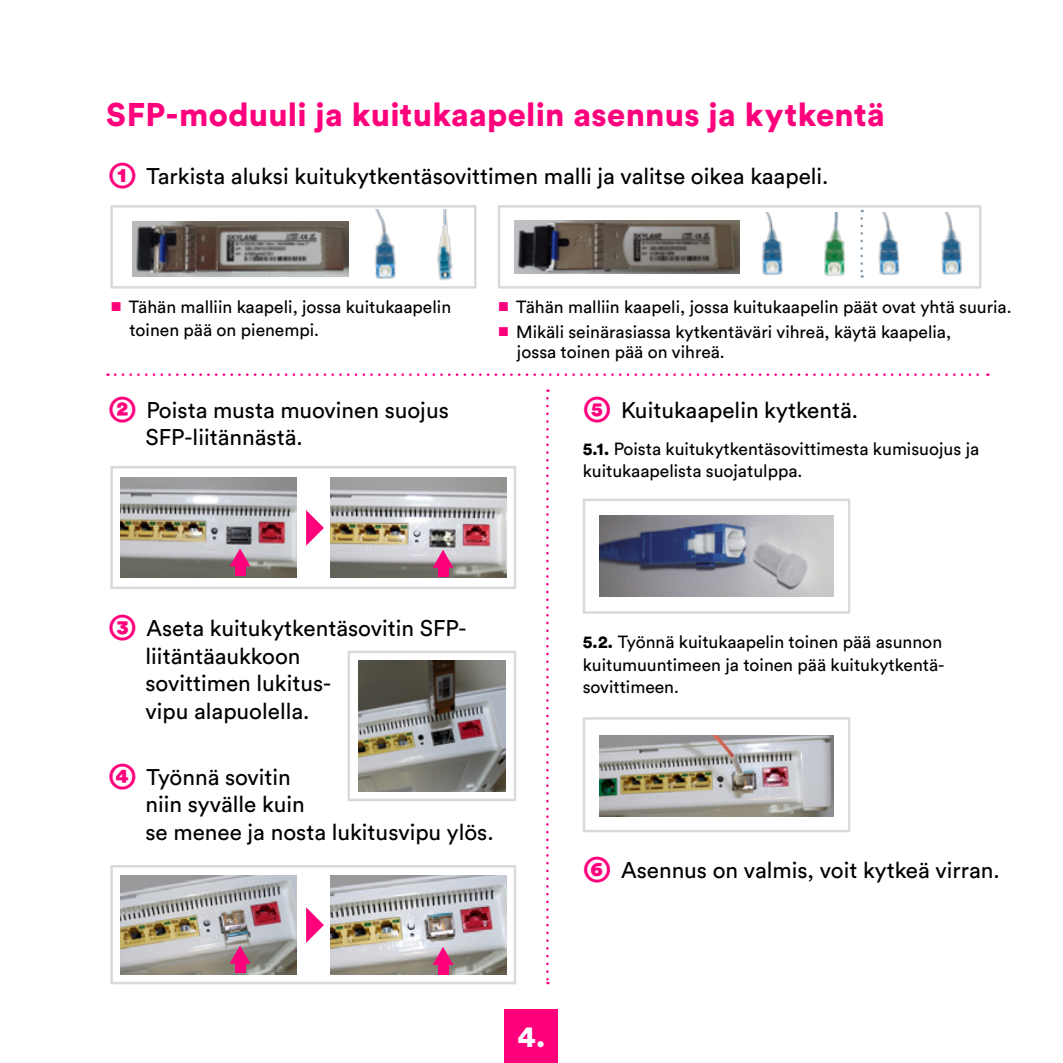
<style>
.page{position:relative;width:1063px;height:1063px;background:#fff}
.page>*{position:absolute;margin:0;border:0;box-sizing:border-box;transform-origin:0 0}
.t1{font:900 32.5px "Circular Std";letter-spacing:.01em;color:#ff007d}
.t2{font:900 30px "Circular Std";color:#fff}
.t3{font:22.5px/27.5px "Circular Std";color:#000}
.t4{font:17.5px/22.5px "Circular Std";color:#000}
.s1{font-weight:900;font-size:35px;color:#ff007d}
.s2{font-size:12.5px;color:#ff007d}
.s3{font-weight:900}
</style>
<div class="page">
<div style="left:110px;top:205px;width:367px;height:84px;background:#fff;border:2px solid #dadada"></div>
<img style="left:132px;top:221px;width:216px;height:55px">
<img style="left:375px;top:210px;width:78px;height:71px">
<div style="left:498px;top:205px;width:483px;height:84px;background:#fff;border:2px solid #dadada"></div>
<img style="left:515px;top:220px;width:224px;height:54px">
<img style="left:762px;top:212px;width:200px;height:66px">
<svg style="left:860px;top:218px;width:3px;height:60px"></svg>
<div style="left:110px;top:466px;width:406px;height:123px;background:#fff;border:2px solid #dadada"></div>
<svg style="left:306px;top:510px;width:18px;height:36px"></svg>
<img style="left:331px;top:478px;width:176px;height:99px">
<svg style="left:433px;top:550px;width:21px;height:18px"></svg>
<div style="left:438px;top:562px;width:10px;height:15px;background:#ff007d"></div>
<img style="left:120px;top:478px;width:177px;height:99px">
<svg style="left:230px;top:548px;width:21px;height:18px"></svg>
<div style="left:235px;top:560px;width:10px;height:16px;background:#ff007d"></div>
<div style="left:348px;top:651px;width:168px;height:150px;background:#fff;border:2px solid #dadada"></div>
<img style="left:359px;top:661px;width:146px;height:130px">
<div style="left:110px;top:865px;width:406px;height:119px;background:#fff;border:2px solid #dadada"></div>
<svg style="left:306px;top:907px;width:18px;height:36px"></svg>
<img style="left:331px;top:875px;width:176px;height:99px">
<svg style="left:433px;top:947px;width:21px;height:18px"></svg>
<div style="left:438px;top:959px;width:10px;height:15px;background:#ff007d"></div>
<img style="left:120px;top:875px;width:177px;height:99px">
<svg style="left:230px;top:946px;width:21px;height:18px"></svg>
<div style="left:235px;top:957px;width:10px;height:16px;background:#ff007d"></div>
<div style="left:583px;top:499px;width:267px;height:115px;background:#fff;border:2px solid #dadada"></div>
<img style="left:599px;top:516px;width:235px;height:80px">
<div style="left:583px;top:717px;width:267px;height:115px;background:#fff;border:2px solid #dadada"></div>
<img style="left:599px;top:735px;width:235px;height:81px">
<svg style="left:115px;top:373px;width:873px;height:3px"></svg>
<svg style="left:546px;top:398px;width:3px;height:586px"></svg>
<div style="left:505px;top:1010px;width:53px;height:53px;background:#ff007d"></div>
<h1 class="t1" style="left:106px;top:92px;width:780px">SFP-moduuli ja kuitukaapelin asennus ja kytkentä</h1>
<p class="t3" style="left:108px;top:162px;width:722px"><span class="s1">➀</span> Tarkista aluksi kuitukytkentäsovittimen malli ja valitse oikea kaapeli.</p>
<p class="t4" style="left:129px;top:296px;width:323px;text-indent:-19px"><span class="s2">■</span> Tähän malliin kaapeli, jossa kuitukaapelin toinen pää on pienempi.</p>
<p class="t4" style="left:498px;top:296px;width:515px"><span class="s2">■</span> Tähän malliin kaapeli, jossa kuitukaapelin päät ovat yhtä suuria.</p>
<p class="t4" style="left:517px;top:322px;width:436px;line-height:20px;text-indent:-19px"><span class="s2">■</span> Mikäli seinärasiassa kytkentäväri vihreä, käytä kaapelia, jossa toinen pää on vihreä.</p>
<p class="t3" style="left:146px;top:396px;width:305px;text-indent:-38px"><span class="s1">➁</span> Poista musta muovinen suojus<br>SFP-liitännästä.</p>
<p class="t3" style="left:146px;top:614px;width:323px;text-indent:-38px"><span class="s1">➂</span> Aseta kuitukytkentäsovitin SFP&shy;liitäntäaukkoon<br>sovittimen lukitus-<br>vipu alapuolella.</p>
<p class="t3" style="left:146px;top:763px;width:350px;text-indent:-38px"><span class="s1">➃</span> Työnnä sovitin<br>niin syvälle kuin<br>se menee ja nosta lukitusvipu ylös.</p>
<p class="t3" style="left:583px;top:396px;width:277px"><span class="s1">➄</span> Kuitukaapelin kytkentä.</p>
<p class="t4" style="left:583px;top:437px;width:398px"><span class="s3">5.1.</span> Poista kuitukytkentäsovittimesta kumisuojus ja kuitukaapelista suojatulppa.</p>
<p class="t4" style="left:583px;top:631px;width:363px"><span class="s3">5.2.</span> Työnnä kuitukaapelin toinen pää asunnon kuitumuuntimeen ja toinen pää kuitukytkentä&shy;sovittimeen.</p>
<p class="t3" style="left:583px;top:856px;width:418px"><span class="s1">➅</span> Asennus on valmis, voit kytkeä virran.</p>
<h2 class="t2" style="left:517px;top:1016px;width:30px">4.</h2>
</div>
